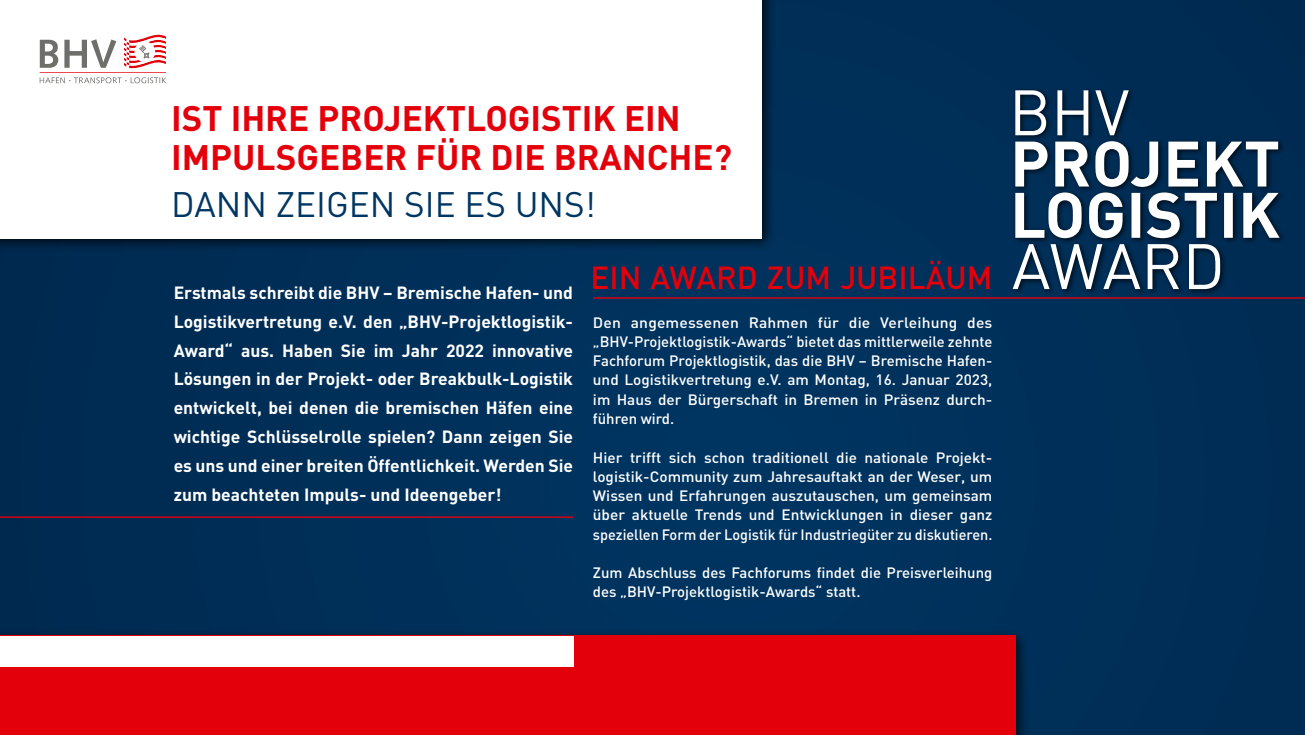
<style>
.page{position:relative;width:1305px;height:735px;background:#fff}
.page>*{position:absolute;margin:0;border:0;box-sizing:border-box;transform-origin:0 0}
.t1{font:700 35px/38.5px "DIN";color:#e3000b}
.t2{font:35px "DIN";color:#003662}
.t3{font:500 31.5px "DIN";color:#e3000b}
.t4{font:700 17.5px/28.9px "DIN";color:#fff;text-align:justify}
.t5{font:500 14.88px/19.2px "DIN";color:#fff;text-align:justify}
.t6{font:500 14.88px/19.2px "DIN";color:#fff;text-align:justify;scale:1.05 1}
</style>
<div class="page">
<div style="left:0;top:0;width:1305px;height:734px;background:#002f59"></div>
<div style="left:1009px;top:87px;width:277px;height:209px;background:#002c53"></div>
<svg style="left:1015px;top:141px;width:264px;height:97px"></svg>
<svg style="left:1015px;top:90px;width:113px;height:45px"></svg>
<svg style="left:1012px;top:244px;width:208px;height:45px"></svg>
<div style="left:0;top:628px;width:1029px;height:106px;background:#000;opacity:.75"></div>
<div style="left:0;top:635px;width:1015px;height:99px;background:#e3000b"></div>
<div style="left:0;top:635px;width:573px;height:31px;background:#fff"></div>
<div style="left:0;top:0;width:775px;height:253px;background:#000;opacity:.75"></div>
<div style="left:0;top:0;width:761px;height:238px;background:#fff"></div>
<svg style="left:40px;top:34px;width:126px;height:49px"></svg>
<hr style="left:593px;top:297px;width:712px;height:1px;background:#e3000b">
<hr style="left:0;top:516px;width:573px;height:1px;background:#e3000b">
<h1 class="t1" style="left:171px;top:98px;width:511px">Ist Ih re Projektlogisti k ei n<br>Impulsgebe</h1>
<h1 class="t1" style="left:384px;top:136px;width:124px">r für die</h1>
<h1 class="t1" style="left:554px;top:136px;width:180px">Branche?</h1>
<h1 class="t2" style="left:171px;top:182px;width:426px">DANN ZEIGEN SIE ES UNS!</h1>
<p class="t4" style="left:174px;top:277px;width:401px">Erstmals schreibt die BHV – Bremische Hafen- und Logistikvertretung e.V. den „BHV-Projektlogistik-Award“ aus. Haben Sie im Jahr 2022 innovative Lösungen in der Projekt- oder Breakbulk-Logistik entwickelt, bei denen die bremischen Häfen eine wichtige Schlüsselrolle spielen? Dann zeigen Sie es uns und einer breiten Öffentlichkeit. Werden Sie zum beachteten Impuls- und Ideengeber!</p>
<h2 class="t3" style="left:590px;top:257px;width:102px">Ei n Award</h2>
<h2 class="t3" style="left:767px;top:257px;width:221px">zum Jubiläum</h2>
<p class="t6" style="left:593px;top:312px;width:382px">Den angemessenen Rahmen für die Verleihung des „BHV-Projektlogistik-Awards“ bietet das mittlerweile zehnte Fachforum Projektlogistik, das die BHV – Bremische Hafen&shy;und Logistikvertretung e.V. am Montag, 16. Januar 2023, im Haus der Bürgerschaft in Bremen in Präsenz durch&shy;führen wird.</p>
<p class="t5" style="left:593px;top:447px;width:401px">Hier trifft sich schon traditionell die nationale Projekt&shy;logistik-Community zum Jahresauftakt an der Weser, um Wissen und Erfahrungen auszutauschen, um gemeinsam über aktuelle Trends und Entwicklungen in dieser ganz speziellen Form der Logistik für Industriegüter zu diskutieren.</p>
<p class="t5" style="left:593px;top:562px;width:401px">Zum Abschluss des Fachforums findet die Preisverleihung des „BHV-Projektlogistik-Awards“ statt.</p>
</div>
